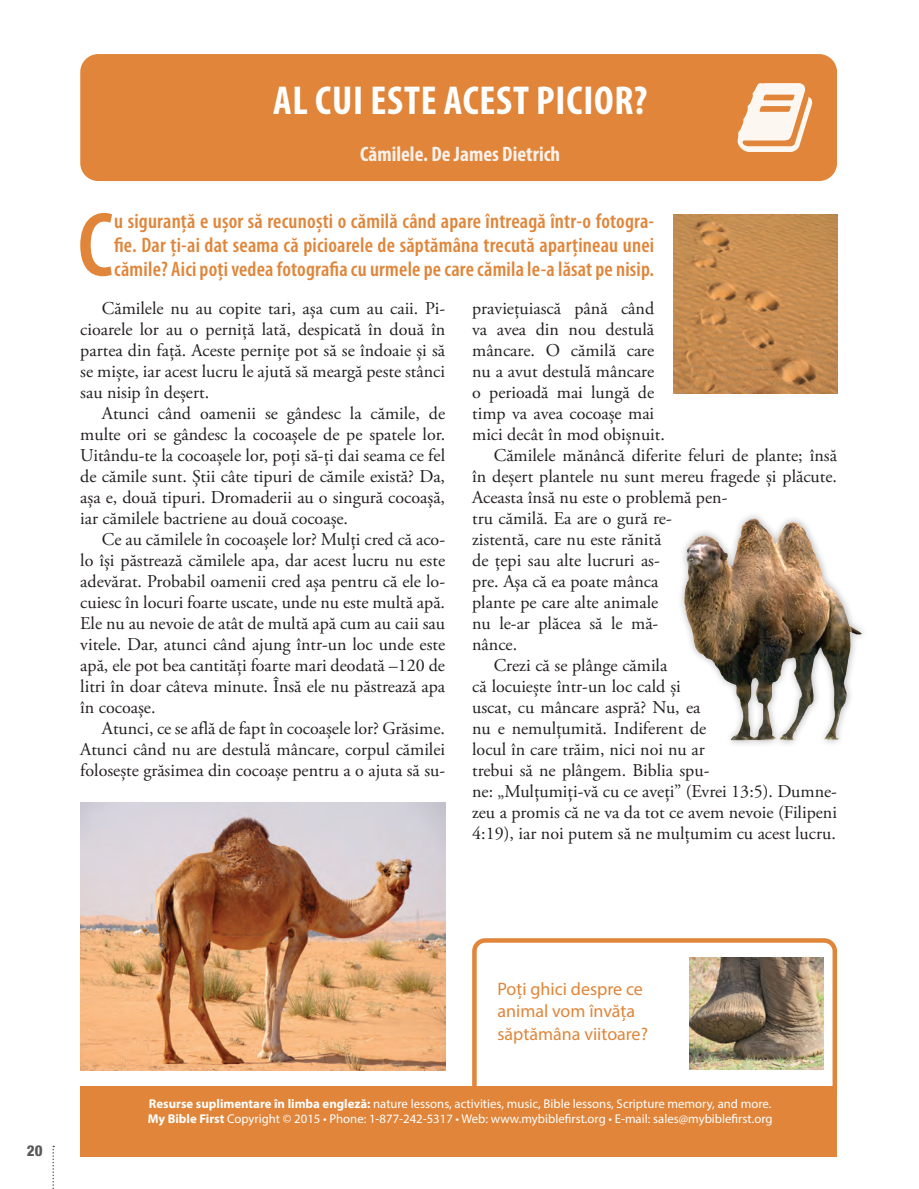
<style>
.page{position:relative;width:919px;height:1189px;background:#fff}
.page>*{position:absolute;margin:0;border:0;box-sizing:border-box;transform-origin:0 0}
.t1{font:600 condensed 92.25px "Myriad Pro";color:#e08539}
.t2{font:700 condensed 40.5px "Myriad Pro";letter-spacing:.02em;color:#fff}
.t3{font:600 condensed 21px/24px "Myriad Pro";letter-spacing:.01em;color:#e08539;text-align:justify}
.t4{font:700 condensed 21px "Myriad Pro";color:#fbf1eb}
.t5{font:18px/21px "Adobe Garamond Pro";color:#231f20;text-align:justify}
.t6{font:18px/22.5px "Myriad Pro";color:#e08539}
.t7{font:800 condensed 15px "Helvetica Neue LT Pro";color:#57585a}
.t8{font:12.75px/15px "Myriad Pro";color:#fff}
.s1{font-weight:700}
</style>
<div class="page">
<div style="left:80px;top:1085px;width:756px;height:71px;background:#e08539"></div>
<svg style="left:52px;top:1145px;width:2px;height:44px"></svg>
<div style="left:80px;top:54px;width:756px;height:127px;background:#e08539;border-radius:18px"></div>
<svg style="left:737px;top:83px;width:75px;height:69px"></svg>
<svg style="left:469px;top:938px;width:369px;height:157px"></svg>
<div style="left:676px;top:511px;width:192px;height:236px;background:#231f20;opacity:.35"></div>
<img style="left:684px;top:518px;width:177px;height:222px">
<img style="left:673px;top:214px;width:163px;height:179px">
<img style="left:80px;top:802px;width:365px;height:267px">
<img style="left:689px;top:956px;width:134px;height:113px">
<h2 class="t2" style="left:273px;top:75px;width:375px">AL CUI ESTE ACEST PICIOR?</h2>
<p class="t4" style="left:360px;top:141px;width:201px">Cămilele. De James Dietrich</p>
<h1 class="t1" style="left:78px;top:188px;width:37px">C</h1>
<p class="t3" style="left:114px;top:208px;width:541px">u siguranță e ușor să recunoști o cămilă când apare întreagă într-o fotogra&shy;fie. Dar ți-ai dat seama că picioarele de săptămâna trecută aparțineau unei cămile? Aici poți vedea fotografia cu urmele pe care cămila le-a lăsat pe nisip.</p>
<p class="t5" style="left:80px;top:298px;width:366px;text-indent:22px">Cămilele nu au copite tari, așa cum au caii. Pi&shy;cioarele lor au o perniță lată, despicată în două în partea din față. Aceste pernițe pot să se îndoaie și să se miște, iar acest lucru le ajută să meargă peste stânci sau nisip în deșert.</p>
<p class="t5" style="left:80px;top:403px;width:366px;text-indent:22px">Atunci când oamenii se gândesc la cămile, de multe ori se gândesc la cocoașele de pe spatele lor.<br>Uitându-te la cocoașele lor, poți să-ți dai seama ce fel de cămile sunt. Știi câte tipuri de cămile există? Da, așa e, două tipuri. Dromaderii au o singură cocoașă, iar cămilele bactriene au două cocoașe.</p>
<p class="t5" style="left:80px;top:529px;width:366px;text-indent:22px">Ce au cămilele în cocoașele lor? Mulți cred că aco&shy;lo își păstrează cămilele apa, dar acest lucru nu este adevărat. Probabil oamenii cred așa pentru că ele lo&shy;cuiesc în locuri foarte uscate, unde nu este multă apă.<br>Ele nu au nevoie de atât de multă apă cum au caii sau vitele. Dar, atunci când ajung într-un loc unde este apă, ele pot bea cantități foarte mari deodată –120 de litri în doar câteva minute. Însă ele nu păstrează apa în cocoașe.</p>
<p class="t5" style="left:80px;top:718px;width:366px;text-indent:22px">Atunci, ce se află de fapt în cocoașele lor? Grăsime.<br>Atunci când nu are destulă mâncare, corpul cămilei folosește grăsimea din cocoașe pentru a o ajuta să su-</p>
<p class="t5" style="left:472px;top:298px;width:183px">praviețuiască până când</p>
<p class="t5" style="left:472px;top:319px;width:183px">va avea din nou destulă</p>
<p class="t5" style="left:472px;top:340px;width:183px">mâncare. O cămilă care</p>
<p class="t5" style="left:472px;top:361px;width:183px">nu a avut destulă mâncare</p>
<p class="t5" style="left:472px;top:382px;width:183px">o perioadă mai lungă de</p>
<p class="t5" style="left:472px;top:403px;width:183px">timp va avea cocoașe mai</p>
<p class="t5" style="left:472px;top:424px;width:194px">mici decât în mod obișnuit.</p>
<p class="t5" style="left:493px;top:445px;width:344px">Cămilele mănâncă diferite feluri de plante; însă</p>
<p class="t5" style="left:472px;top:466px;width:366px">în deșert plantele nu sunt mereu fragede și plăcute.</p>
<p class="t5" style="left:472px;top:487px;width:257px">Aceasta însă nu este o problemă pen-</p>
<p class="t5" style="left:472px;top:508px;width:201px">tru cămilă. Ea are o gură re-</p>
<p class="t5" style="left:472px;top:529px;width:190px">zistentă, care nu este rănită</p>
<p class="t5" style="left:472px;top:550px;width:189px">de țepi sau alte lucruri as-</p>
<p class="t5" style="left:472px;top:571px;width:188px">pre. Așa că ea poate mânca</p>
<p class="t5" style="left:472px;top:592px;width:187px">plante pe care alte animale</p>
<p class="t5" style="left:472px;top:613px;width:188px">nu le-ar plăcea să le mă-</p>
<p class="t5" style="left:472px;top:634px;width:46px">nânce.</p>
<p class="t5" style="left:493px;top:655px;width:175px">Crezi că se plânge cămila</p>
<p class="t5" style="left:472px;top:676px;width:210px">că locuiește într-un loc cald și</p>
<p class="t5" style="left:472px;top:697px;width:230px">uscat, cu mâncare aspră? Nu, ea</p>
<p class="t5" style="left:472px;top:718px;width:236px">nu e nemulțumită. Indiferent de</p>
<p class="t5" style="left:472px;top:739px;width:234px">locul în care trăim, nici noi nu ar</p>
<p class="t5" style="left:472px;top:760px;width:239px">trebui să ne plângem. Biblia spu-</p>
<p class="t5" style="left:472px;top:781px;width:366px">ne: „Mulțumiți-vă cu ce aveți” (Evrei 13:5). Dumne-</p>
<p class="t5" style="left:472px;top:802px;width:366px">zeu a promis că ne va da tot ce avem nevoie (Filipeni</p>
<p class="t5" style="left:472px;top:823px;width:365px">4:19), iar noi putem să ne mulțumim cu acest lucru.</p>
<p class="t7" style="left:27px;top:1141px;width:17px">20</p>
<p class="t6" style="left:497px;top:976px;width:152px">Poți ghici despre ce animal vom învăța săptămâna viitoare?</p>
<p class="t8" style="left:148px;top:1095px;width:626px"><span class="s1">Resurse suplimentare în limba engleză:</span> nature lessons, activities, music, Bible lessons, Scripture memory, and more.<br><span class="s1">My Bible First</span> Copyright © 2015 • Phone: 1-877-242-5317 • Web: www.mybiblefirst.org • E-mail: sales@mybiblefirst.org</p>
</div>
